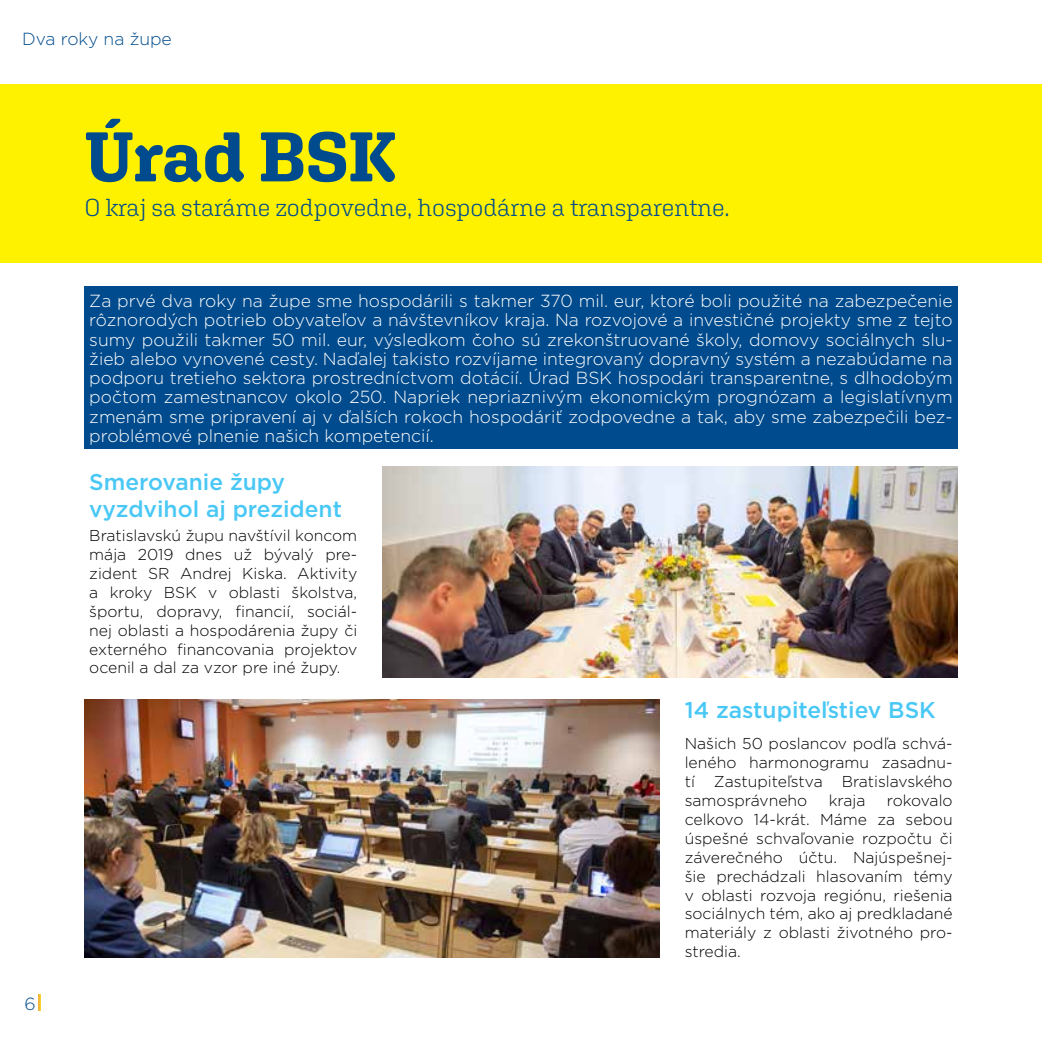
<style>
.page{position:relative;width:1042px;height:1042px;background:#fff}
.page>*{position:absolute;margin:0;border:0;box-sizing:border-box;transform-origin:0 0}
.t1{font:700 70px "Aglet Slab";letter-spacing:-.01em;color:#004b8d}
.t2{font:300 24.5px "Aglet Slab";color:#004b8d}
.t3{font:500 22.75px/27.3px "Gotham";color:#49c8f5}
.t4{font:300 17.5px/19.2px "Gotham";color:#fff;text-align:justify}
.t5{font:300 17.5px "Gotham";color:#004b8d}
.t6{font:300 15.75px/18.9px "Gotham";color:#000;text-align:justify}
</style>
<div class="page">
<svg style="left:38px;top:995px;width:3px;height:16px"></svg>
<div style="left:0;top:84px;width:1042px;height:179px;background:#fff200"></div>
<div style="left:84px;top:286px;width:873px;height:163px;background:#004b8d"></div>
<img style="left:84px;top:700px;width:576px;height:257px">
<img style="left:382px;top:467px;width:575px;height:210px">
<p class="t5" style="left:22px;top:28px;width:151px">Dva roky na župe</p>
<h1 class="t1" style="left:84px;top:115px;width:313px">Úrad BSK</h1>
<h2 class="t2" style="left:84px;top:193px;width:647px">O kraj sa staráme zodpovedne, hospodárne a transparentne.</h2>
<p class="t4" style="left:89px;top:291px;width:865px">Za prvé dva roky na župe sme hospodárili s takmer 370 mil. eur, ktoré boli použité na zabezpečenie rôznorodých potrieb obyvateľov a návštevníkov kraja. Na rozvojové a investičné projekty sme z tejto sumy použili takmer 50 mil. eur, výsledkom čoho sú zrekonštruované školy, domovy sociálnych slu&shy;žieb alebo vynovené cesty. Naďalej takisto rozvíjame integrovaný dopravný systém a nezabúdame na podporu tretieho sektora prostredníctvom dotácií. Úrad BSK hospodári transparentne, s dlhodobým počtom zamestnancov okolo 250. Napriek nepriaznivým ekonomickým prognózam a legislatívnym zmenám sme pripravení aj v ďalších rokoch hospodáriť zodpovedne a tak, aby sme zabezpečili bez&shy;problémové plnenie našich kompetencií.</p>
<h3 class="t3" style="left:89px;top:468px;width:254px">Smerovanie župy vyzdvihol aj prezident</h3>
<p class="t6" style="left:89px;top:526px;width:269px">Bratislavskú župu navštívil koncom mája 2019 dnes už bývalý pre&shy;zident SR Andrej Kiska. Aktivity a kroky BSK v oblasti školstva, športu, dopravy, financií, sociál&shy;nej oblasti a hospodárenia župy či externého financovania projektov ocenil a dal za vzor pre iné župy.</p>
<p class="t5" style="left:24px;top:992px;width:13px">6</p>
<h3 class="t3" style="left:685px;top:696px;width:252px">14 zastupiteľstiev BSK</h3>
<p class="t6" style="left:685px;top:734px;width:269px">Našich 50 poslancov podľa schvá&shy;leného harmonogramu zasadnu&shy;tí Zastupiteľstva Bratislavského samosprávneho</p>
<p class="t6" style="left:685px;top:790px;width:269px;text-indent:202px">rokovalo celkovo 14-krát. Máme za sebou úspešné schvaľovanie rozpočtu či záverečného účtu. Najúspešnej&shy;šie prechádzali hlasovaním témy v oblasti rozvoja regiónu, riešenia sociálnych tém, ako aj predkladané materiály z oblasti životného pro&shy;stredia.</p>
<p class="t6" style="left:828px;top:790px;width:38px">kraja</p>
</div>
